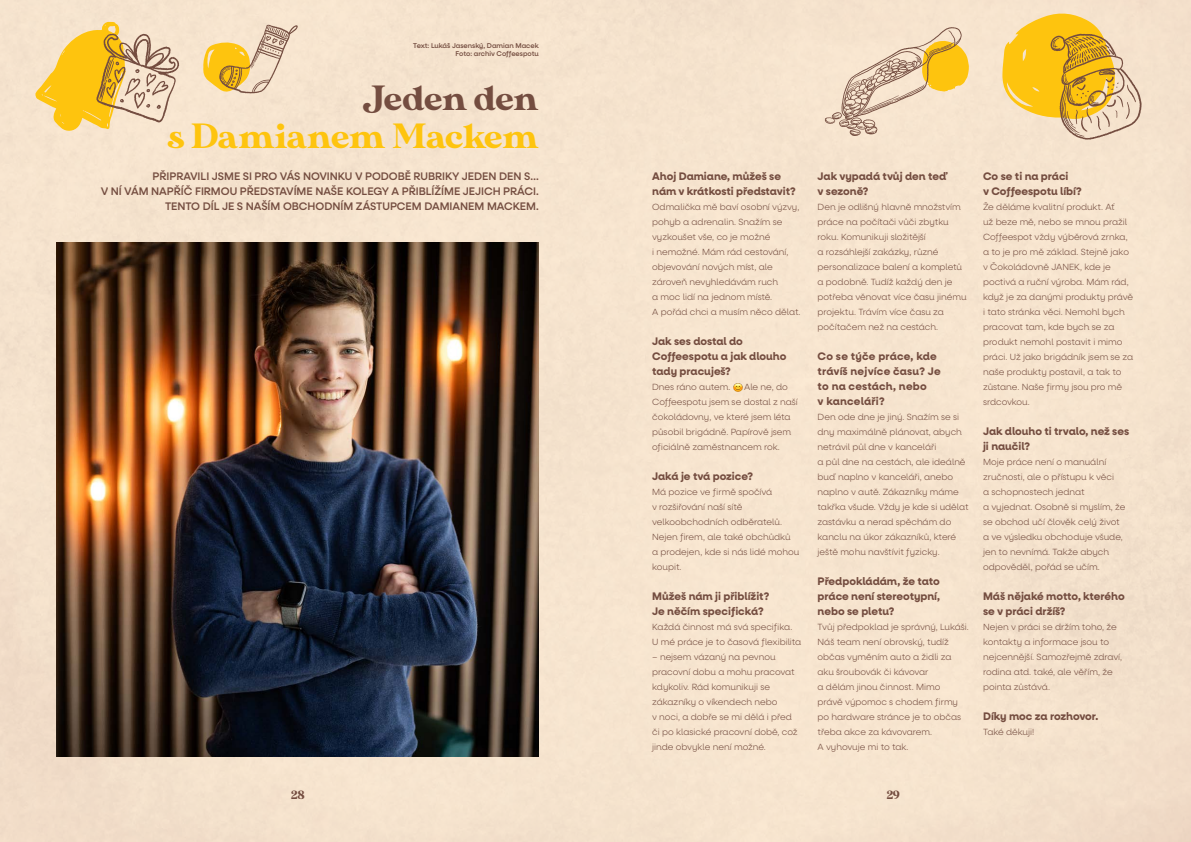
<style>
.page{position:relative;width:1191px;height:842px;background:#f6e4ce}
.page>*{position:absolute;margin:0;border:0;box-sizing:border-box;transform-origin:0 0}
.t1{font:35px "MADE Sunflower";color:#fec40e}
.t2{font:35px "MADE Sunflower";color:#744d40}
.t3{font:12px "MADE Sunflower";color:#744d40}
.t4{font:700 11px/15px "Neulis Alt";color:#744d40}
.t5{font:500 11px/15px "Neulis Alt";color:#744d40;text-align:right}
.t6{font:700 11px/15px "Neulis Alt";letter-spacing:.02em;color:#744d40}
.t7{font:300 9px/15px "Neulis Alt";color:#744d40}
.t8{font:500 7px "Neulis Alt";color:#744d40}
</style>
<div class="page">
<img style="left:57px;top:242px;width:482px;height:515px">
<svg style="left:825px;top:27px;width:144px;height:109px"></svg>
<svg style="left:1002px;top:13px;width:139px;height:127px"></svg>
<svg style="left:35px;top:22px;width:144px;height:109px"></svg>
<svg style="left:203px;top:25px;width:95px;height:68px"></svg>
<p class="t8" style="left:413px;top:41px;width:127px">Text: Lukáš Jasenský, Damian Macek</p>
<p class="t8" style="left:455px;top:50px;width:85px">Foto: archiv Coffeespotu</p>
<p class="t2" style="left:362px;top:78px;width:178px">Jeden den</p>
<p class="t1" style="left:167px;top:116px;width:373px">s Damianem Mackem</p>
<p class="t5" style="left:101px;top:169px;width:439px">PŘIPRAVILI JSME SI PRO VÁS NOVINKU V PODOBĚ RUBRIKY JEDEN DEN S…<br>V NÍ VÁM NAPŘÍČ FIRMOU PŘEDSTAVÍME NAŠE KOLEGY A PŘIBLÍŽÍME JEJICH PRÁCI.<br>TENTO DÍL JE S NAŠÍM OBCHODNÍM ZÁSTUPCEM DAMIANEM MACKEM.</p>
<p class="t4" style="left:652px;top:169px;width:145px">Ahoj Damiane, můžeš se nám v krátkosti představit?</p>
<p class="t7" style="left:652px;top:200px;width:150px">Odmalička mě baví osobní výzvy, pohyb a adrenalin. Snažím se vyzkoušet vše, co je možné<br>i nemožné. Mám rád cestování, objevování nových míst, ale zároveň nevyhledávám ruch<br>a moc lidí na jednom místě.<br>A pořád chci a musím něco dělat.</p>
<p class="t4" style="left:652px;top:334px;width:136px">Jak ses dostal do<br>Coffeespotu a jak dlouho tady pracuješ?</p>
<p class="t7" style="left:652px;top:380px;width:80px">Dnes ráno autem.</p>
<p class="t7" style="left:652px;top:380px;width:147px;text-indent:92px">Ale ne, do<br>Coffeespotu jsem se dostal z naší čokoládovny, ve které jsem léta působil brigádně. Papírově jsem oficiálně zaměstnancem rok.</p>
<p class="t4" style="left:652px;top:469px;width:102px">Jaká je tvá pozice?</p>
<p class="t7" style="left:652px;top:485px;width:149px">Má pozice ve firmě spočívá<br>v rozšiřování naší sítě velkoobchodních odběratelů.<br>Nejen firem, ale také obchůdků<br>a prodejen, kde si nás lidé mohou koupit.</p>
<p class="t4" style="left:652px;top:589px;width:119px">Můžeš nám ji přiblížit?<br>Je něčím specifická?</p>
<p class="t7" style="left:652px;top:620px;width:151px">Každá činnost má svá specifika.<br>U mé práce je to časová flexibilita</p>
<p class="t7" style="left:652px;top:650px;width:147px">– nejsem vázaný na pevnou pracovní dobu a mohu pracovat kdykoliv. Rád komunikuji se zákazníky o víkendech nebo<br>v noci, a dobře se mi dělá i před či po klasické pracovní době, což jinde obvykle není možné.</p>
<p class="t4" style="left:817px;top:169px;width:131px">Jak vypadá tvůj den teď v sezoně?</p>
<p class="t7" style="left:817px;top:200px;width:150px">Den je odlišný hlavně množstvím práce na počítači vůči zbytku roku. Komunikuji složitější<br>a rozsáhlejší zakázky, různé personalizace balení a kompletů a podobně. Tudíž každý den je potřeba věnovat více času jinému projektu. Trávím více času za počítačem než na cestách.</p>
<p class="t6" style="left:817px;top:349px;width:125px">Co se týče práce, kde trávíš nejvíce času? Je to na cestách, nebo<br>v kanceláři?</p>
<p class="t7" style="left:817px;top:410px;width:152px">Den ode dne je jiný. Snažím se si dny maximálně plánovat, abych netrávil půl dne v kanceláři<br>a půl dne na cestách, ale ideálně buď naplno v kanceláři, anebo naplno v autě. Zákazníky máme takřka všude. Vždy je kde si udělat zastávku a nerad spěchám do kanclu na úkor zákazníků, které ještě mohu navštívit fyzicky.</p>
<p class="t4" style="left:817px;top:574px;width:124px;text-align:justify">Předpokládám, že tato práce není stereotypní, nebo se pletu?</p>
<p class="t7" style="left:817px;top:620px;width:153px">Tvůj předpoklad je správný, Lukáši.<br>Náš team není obrovský, tudíž občas vyměním auto a židli za aku šroubovák či kávovar<br>a dělám jinou činnost. Mimo<br>právě výpomoc s chodem firmy po hardware stránce je to občas třeba akce za kávovarem.</p>
<p class="t7" style="left:817px;top:740px;width:92px">A vyhovuje mi to tak.</p>
<p class="t4" style="left:983px;top:169px;width:100px">Co se ti na práci<br>v Coffeespotu líbí?</p>
<p class="t7" style="left:983px;top:200px;width:152px">Že děláme kvalitní produkt. Ať<br>už beze mě, nebo se mnou pražil<br>Coffeespot vždy výběrová zrnka, a to je pro mě základ. Stejně jako v Čokoládovně JANEK, kde je poctivá a ruční výroba. Mám rád, když je za danými produkty právě i tato stránka věci. Nemohl bych pracovat tam, kde bych se za produkt nemohl postavit i mimo práci. Už jako brigádník jsem se za naše produkty postavil, a tak to zůstane. Naše firmy jsou pro mě srdcovkou.</p>
<p class="t4" style="left:983px;top:424px;width:148px">Jak dlouho ti trvalo, než ses ji naučil?</p>
<p class="t7" style="left:983px;top:455px;width:144px">Moje práce není o manuální zručnosti, ale o přístupu k věci<br>a schopnostech jednat<br>a vyjednat. Osobně si myslím, že se obchod učí člověk celý život a ve výsledku obchoduje všude, jen to nevnímá. Takže abych odpověděl, pořád se učím.</p>
<p class="t4" style="left:983px;top:589px;width:143px">Máš nějaké motto, kterého se v práci držíš?</p>
<p class="t7" style="left:983px;top:620px;width:140px">Nejen v práci se držím toho, že kontakty a informace jsou to nejcennější. Samozřejmě zdraví, rodina atd. také, ale věřím, že pointa zůstává.</p>
<p class="t4" style="left:983px;top:709px;width:117px">Díky moc za rozhovor.</p>
<p class="t7" style="left:983px;top:725px;width:53px">Také děkuji!</p>
<h2 class="t3" style="left:291px;top:789px;width:15px">28</h2>
<h2 class="t3" style="left:886px;top:789px;width:14px">29</h2>
</div>
